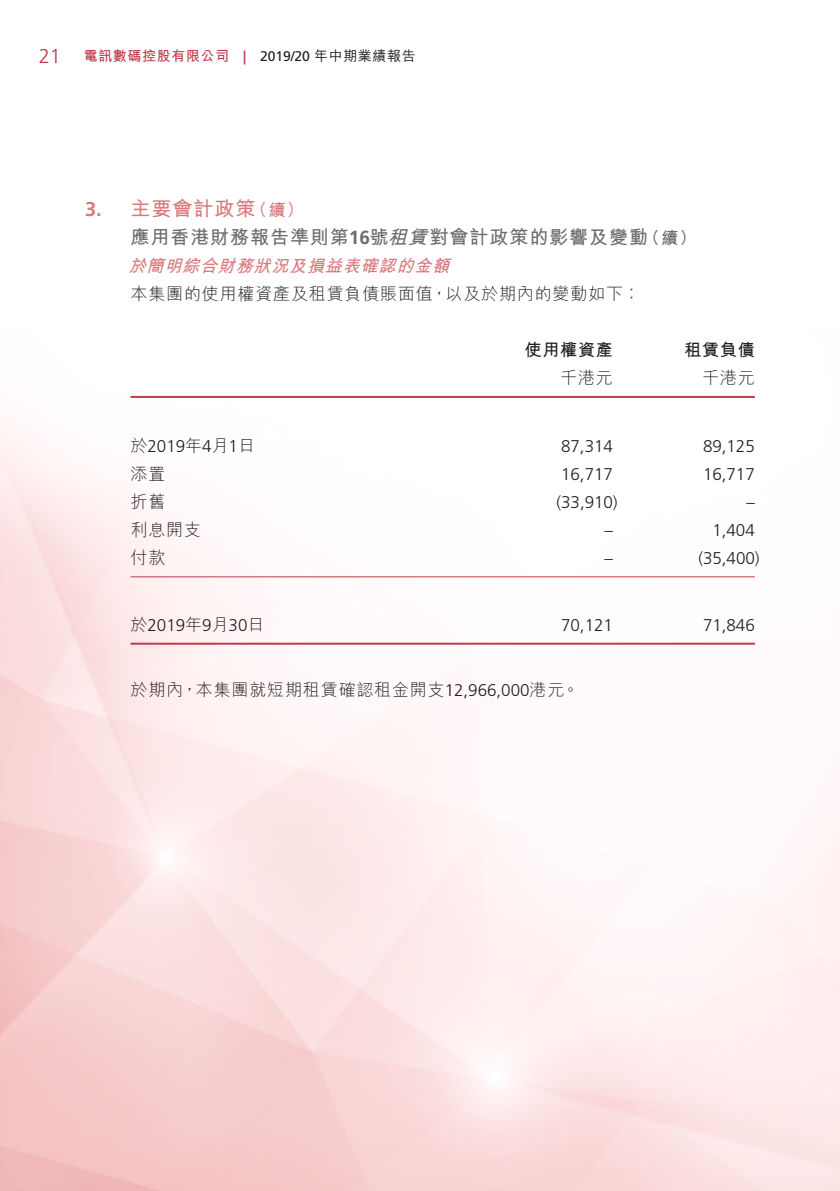
<style>
.page{position:relative;width:840px;height:1191px;background:#fff}
.page>*{position:absolute;margin:0;border:0;box-sizing:border-box;transform-origin:0 0}
.Heading_3{font:700 20px "M Hei HK";letter-spacing:.05em;color:#da787d}
.t1{font:300 20px "Frutiger LT Std";color:#bf3a4a}
.Heading_3-2{font:700 20px "Frutiger LT Std";color:#da787d}
.Heading_4{font:700 19px "M Hei HK";letter-spacing:.05em;color:#6c6d70}
.Body_Text{font:300 17px "Frutiger LT Std";color:#231f20}
.Body_Text-2{font:300 17px "M Hei HK";letter-spacing:.05em;color:#231f20}
.Heading_5{font:italic 700 17px "M Hei HK";color:#da787d}
.Body_Text-3{font:700 17px "M Hei HK";letter-spacing:.05em;color:#231f20}
.Heading_3-3{font:700 17px "M Hei HK";color:#da787d}
.Heading_4-2{font:700 17px "M Hei HK";color:#6c6d70}
.t2{font:14px "Frutiger LT Std";letter-spacing:-.005em;color:#231f20}
.t3{font:700 14px "M Hei HK";letter-spacing:.045em;color:#bf3a4a}
.t4{font:700 14px "Frutiger LT Std";color:#bf3a4a}
.s1{font-family:"M Hei HK";font-weight:500}
.s2{font-family:"Frutiger LT Std"}
.s3{font-style:italic}
.s4{font-family:"M Hei HK"}
</style>
<div class="page">
<img style="left:0;top:395px;width:839px;height:796px">
<hr style="left:130px;top:396px;width:358px;height:2px;background:#bf3a4a">
<hr style="left:488px;top:396px;width:141px;height:2px;background:#bf3a4a">
<hr style="left:629px;top:396px;width:125px;height:2px;background:#bf3a4a">
<hr style="left:130px;top:576px;width:358px;height:1px;background:#bf3a4a">
<hr style="left:488px;top:576px;width:141px;height:1px;background:#bf3a4a">
<hr style="left:629px;top:576px;width:125px;height:1px;background:#bf3a4a">
<hr style="left:130px;top:642px;width:358px;height:2px;background:#bf3a4a">
<hr style="left:488px;top:642px;width:141px;height:2px;background:#bf3a4a">
<hr style="left:629px;top:642px;width:125px;height:2px;background:#bf3a4a">
<p class="t1" style="left:39px;top:45px;width:23px">21</p>
<p class="t3" style="left:84px;top:46px;width:147px">電訊數碼控股有限公司</p>
<p class="t4" style="left:243px;top:48px;width:5px">|</p>
<p class="t2" style="left:260px;top:48px;width:157px">2019/20 <span class="s1">年中期業績報告</span></p>
<p class="Heading_3-2" style="left:85px;top:198px;width:18px">3.</p>
<p class="Heading_3" style="left:130px;top:194px;width:126px">主要會計政策</p>
<p class="Heading_3-3" style="left:250px;top:198px;width:55px">（續(</p>
<p class="Heading_4" style="left:130px;top:224px;width:518px">應用香港財務報告準則第<span class="s2">16</span>號<span class="s3">租賃</span>對會計政策的影響及變動</p>
<p class="Heading_5" style="left:129px;top:254px;width:327px">於簡明綜合財務狀況及損益表確認的金額</p>
<p class="Body_Text-2" style="left:130px;top:285px;width:511px">本集團的使用權資產及租賃負債賬面值，以及於期內的變動如下‥</p>
<p class="Heading_4-2" style="left:642px;top:226px;width:55px">（續(</p>
<p class="Body_Text-3" style="left:524px;top:338px;width:90px">使用權資產</p>
<p class="Body_Text" style="left:130px;top:436px;width:126px"><span class="s4">於</span>2019<span class="s4">年月</span>4 <span class="s4">日</span>1</p>
<p class="Body_Text-2" style="left:130px;top:465px;width:36px">添置</p>
<p class="Body_Text-2" style="left:130px;top:493px;width:36px">折舊</p>
<p class="Body_Text-2" style="left:130px;top:521px;width:72px">利息開支</p>
<p class="Body_Text-2" style="left:130px;top:549px;width:36px">付款</p>
<p class="Body_Text" style="left:130px;top:615px;width:135px"><span class="s4">於</span>2019<span class="s4">年月</span>9 30<span class="s4">日</span></p>
<p class="Body_Text-2" style="left:560px;top:369px;width:54px">千港元</p>
<p class="Body_Text" style="left:560px;top:436px;width:53px">87,314</p>
<p class="Body_Text" style="left:560px;top:464px;width:53px">16,717</p>
<p class="Body_Text" style="left:556px;top:492px;width:63px">)33,910(</p>
<p class="Body_Text" style="left:604px;top:520px;width:10px">–</p>
<p class="Body_Text" style="left:604px;top:548px;width:10px">–</p>
<p class="Body_Text" style="left:560px;top:615px;width:53px">70,121</p>
<p class="Body_Text-2" style="left:130px;top:681px;width:450px">於期內，本集團就短期租賃確認租金開支<span class="s2">12,966,000</span>港元。</p>
<p class="Body_Text-3" style="left:684px;top:338px;width:72px">租賃負債</p>
<p class="Body_Text-2" style="left:701px;top:369px;width:54px">千港元</p>
<p class="Body_Text" style="left:702px;top:436px;width:53px">89,125</p>
<p class="Body_Text" style="left:702px;top:464px;width:53px">16,717</p>
<p class="Body_Text" style="left:746px;top:492px;width:10px">–</p>
<p class="Body_Text" style="left:712px;top:520px;width:44px">1,404</p>
<p class="Body_Text" style="left:698px;top:548px;width:63px">)35,400(</p>
<p class="Body_Text" style="left:702px;top:615px;width:53px">71,846</p>
</div>
